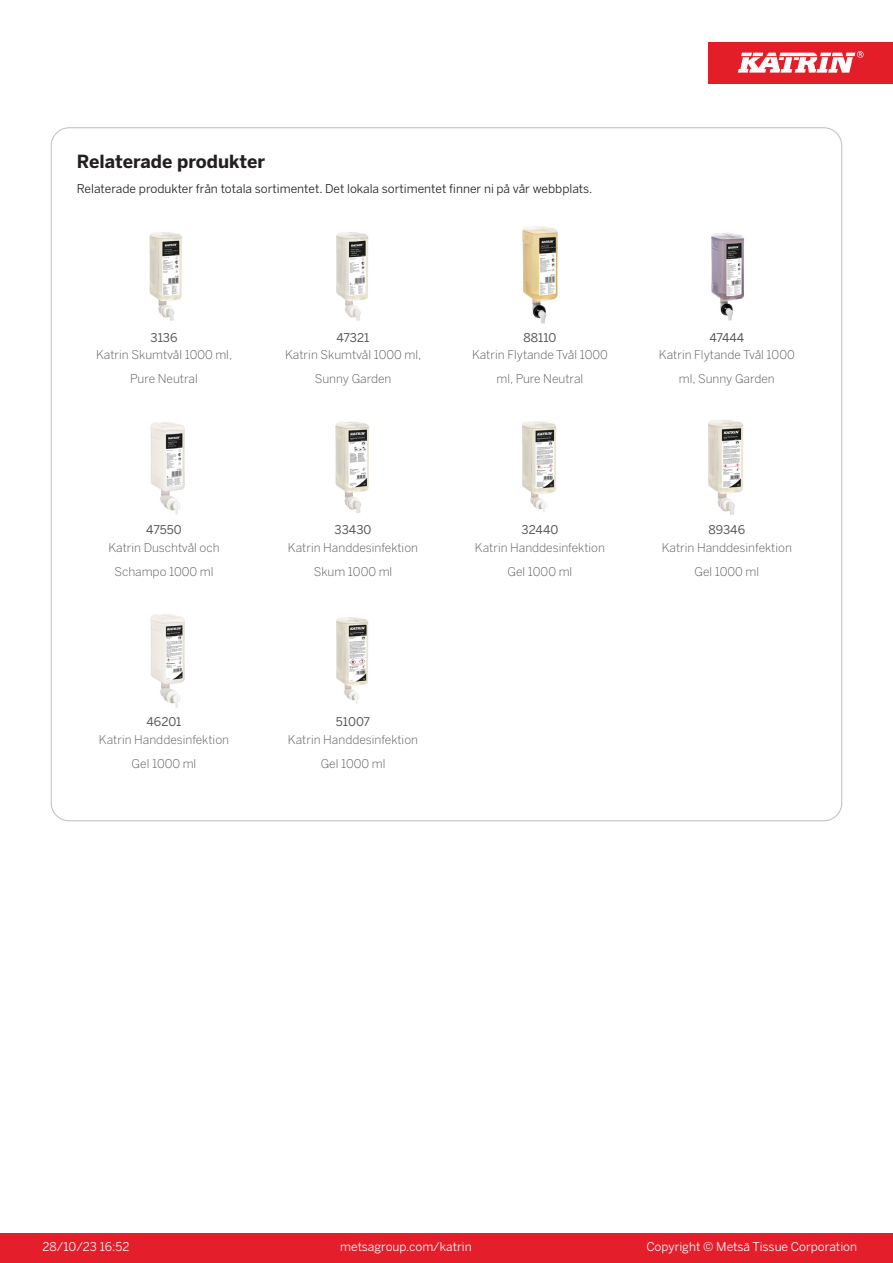
<style>
.page{position:relative;width:893px;height:1263px;background:#fff}
.page>*{position:absolute;margin:0;border:0;box-sizing:border-box;transform-origin:0 0}
.T_TableHeader{font:700 18px "Benton Sans";color:#231f20}
.T_RelatedName{font:300 12px/24px "Benton Sans";color:#57585a;text-align:center}
.T_TableBody{font:12px "Benton Sans";color:#231f20}
.t1{font:12px "Benton Sans";color:#fff}
.T_RelatedCode{font:12px "Benton Sans";color:#57585a}
</style>
<div class="page">
<div style="left:0;top:1233px;width:893px;height:30px;background:#e41e2b"></div>
<div style="left:708px;top:43px;width:185px;height:41px;background:#e31e28"></div>
<svg style="left:738px;top:51px;width:126px;height:22px"></svg>
<img style="left:149px;top:232px;width:33px;height:89px">
<img style="left:336px;top:232px;width:33px;height:89px">
<img style="left:522px;top:226px;width:36px;height:98px">
<img style="left:711px;top:232px;width:33px;height:89px">
<img style="left:150px;top:422px;width:35px;height:93px">
<img style="left:335px;top:421px;width:34px;height:92px">
<img style="left:522px;top:421px;width:35px;height:91px">
<img style="left:708px;top:420px;width:36px;height:95px">
<img style="left:150px;top:614px;width:35px;height:94px">
<img style="left:336px;top:617px;width:33px;height:86px">
<p class="T_TableHeader" style="left:77px;top:150px;width:190px">Relaterade produkter</p>
<p class="T_TableBody" style="left:77px;top:181px;width:517px">Relaterade produkter från totala sortimentet. Det lokala sortimentet finner ni på vår webbplats.</p>
<p class="T_RelatedCode" style="left:151px;top:330px;width:28px">3136</p>
<p class="T_RelatedCode" style="left:337px;top:330px;width:34px">47321</p>
<p class="T_RelatedCode" style="left:523px;top:330px;width:35px">88110</p>
<p class="T_RelatedCode" style="left:709px;top:330px;width:36px">47444</p>
<p class="T_RelatedName" style="left:96px;top:343px;width:138px">Katrin Skumtvål 1000 ml,<br>Pure Neutral</p>
<p class="T_RelatedName" style="left:285px;top:343px;width:138px">Katrin Skumtvål 1000 ml,<br>Sunny Garden</p>
<p class="T_RelatedName" style="left:472px;top:343px;width:137px">Katrin Flytande Tvål 1000 ml, Pure Neutral</p>
<p class="T_RelatedName" style="left:659px;top:343px;width:137px">Katrin Flytande Tvål 1000 ml, Sunny Garden</p>
<p class="T_RelatedCode" style="left:146px;top:522px;width:37px">47550</p>
<p class="T_RelatedCode" style="left:335px;top:522px;width:38px">33430</p>
<p class="T_RelatedCode" style="left:521px;top:522px;width:38px">32440</p>
<p class="T_RelatedCode" style="left:709px;top:522px;width:38px">89346</p>
<p class="T_RelatedName" style="left:108px;top:535px;width:113px">Katrin Duschtvål och<br>Schampo 1000 ml</p>
<p class="T_RelatedName" style="left:288px;top:535px;width:132px">Katrin Handdesinfektion<br>Skum 1000 ml</p>
<p class="T_RelatedName" style="left:475px;top:535px;width:132px">Katrin Handdesinfektion<br>Gel 1000 ml</p>
<p class="T_RelatedName" style="left:662px;top:535px;width:132px">Katrin Handdesinfektion<br>Gel 1000 ml</p>
<p class="T_RelatedCode" style="left:146px;top:714px;width:37px">46201</p>
<p class="T_RelatedCode" style="left:336px;top:714px;width:36px">51007</p>
<p class="T_RelatedName" style="left:99px;top:728px;width:132px">Katrin Handdesinfektion<br>Gel 1000 ml</p>
<p class="T_RelatedName" style="left:288px;top:728px;width:132px">Katrin Handdesinfektion<br>Gel 1000 ml</p>
<p class="t1" style="left:43px;top:1239px;width:88px">28/10/23 16:52</p>
<p class="t1" style="left:340px;top:1239px;width:133px">metsagroup.com/katrin</p>
<p class="t1" style="left:646px;top:1239px;width:212px">Copyright © Metsä Tissue Corporation</p>
</div>
